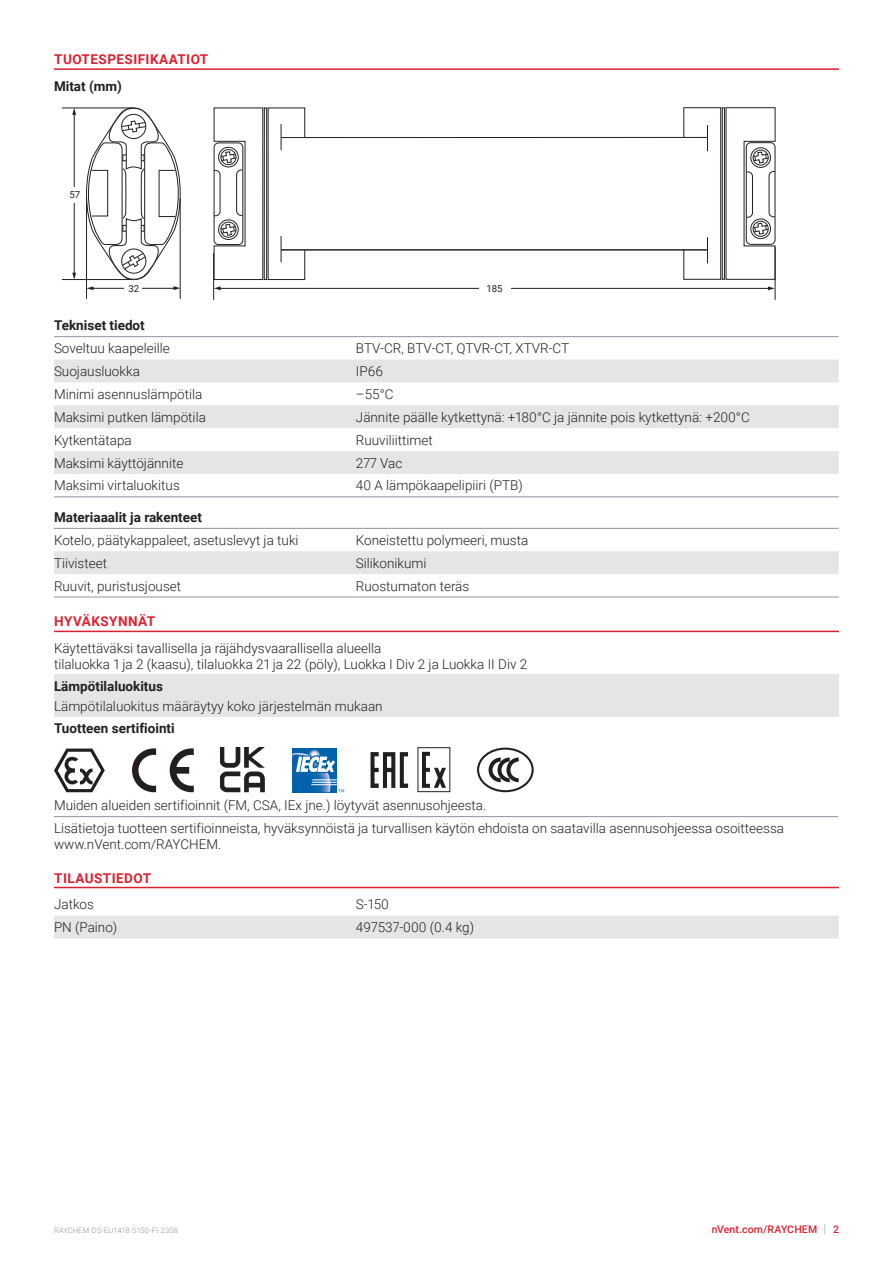
<style>
.page{position:relative;width:893px;height:1263px;background:#fff}
.page>*{position:absolute;margin:0;border:0;box-sizing:border-box;transform-origin:0 0}
.Table_Text{font:300 13.5px/15.8px "Roboto";color:#231f20}
.Bodytext_2{font:300 13.5px "Roboto";color:#231f20}
.Subhead_L-2{font:700 13.5px "Roboto";color:#231f20}
.Subhead{font:700 13.5px "Roboto";letter-spacing:.035em;color:#db2230}
.t1{font:500 10.5px "Roboto";letter-spacing:.015em;color:#db2230}
.t2{font:9.6px "Roboto";color:#231f20}
.t3{font:300 7.5px "Roboto";letter-spacing:.015em;color:#8f959e}
.s1{font-weight:300;font-size:12.6px;color:#8f959e}
</style>
<div class="page">
<hr style="left:54px;top:68px;width:785px;height:2px;background:#db2230">
<hr style="left:54px;top:631px;width:785px;height:1px;background:#db2230">
<hr style="left:54px;top:887px;width:785px;height:1px;background:#db2230">
<hr style="left:74px;top:114px;width:1px;height:160px;background:#231f20">
<div style="left:63px;top:187px;width:20px;height:15px;background:#fff"></div>
<hr style="left:86px;top:198px;width:1px;height:101px;background:#231f20">
<hr style="left:180px;top:198px;width:1px;height:101px;background:#231f20">
<svg style="left:86px;top:107px;width:95px;height:173px"></svg>
<hr style="left:213px;top:253px;width:1px;height:47px;background:#231f20">
<hr style="left:775px;top:247px;width:1px;height:53px;background:#231f20">
<hr style="left:281px;top:137px;width:426px;height:1px;background:#231f20">
<hr style="left:281px;top:249px;width:426px;height:1px;background:#231f20">
<hr style="left:62px;top:279px;width:70px;height:1px;background:#231f20">
<hr style="left:62px;top:108px;width:70px;height:1px;background:#231f20">
<hr style="left:91px;top:288px;width:87px;height:1px;background:#231f20">
<div style="left:125px;top:282px;width:17px;height:13px;background:#fff"></div>
<hr style="left:218px;top:288px;width:552px;height:1px;background:#231f20">
<div style="left:479px;top:278px;width:32px;height:21px;background:#fff"></div>
<svg style="left:213px;top:107px;width:93px;height:173px"></svg>
<div style="left:221px;top:149px;width:15px;height:16px;border:1px solid #231f20;border-radius:50%"></div>
<svg style="left:683px;top:107px;width:93px;height:173px"></svg>
<div style="left:753px;top:221px;width:15px;height:16px;border:1px solid #231f20;border-radius:50%"></div>
<svg style="left:72px;top:108px;width:4px;height:7px"></svg>
<svg style="left:72px;top:273px;width:4px;height:6px"></svg>
<svg style="left:87px;top:286px;width:6px;height:4px"></svg>
<svg style="left:173px;top:286px;width:7px;height:4px"></svg>
<svg style="left:214px;top:286px;width:7px;height:4px"></svg>
<svg style="left:768px;top:286px;width:7px;height:4px"></svg>
<div style="left:264px;top:107px;width:3px;height:173px;border:1px solid #231f20"></div>
<div style="left:722px;top:107px;width:3px;height:173px;border:1px solid #231f20"></div>
<svg style="left:54px;top:359px;width:785px;height:115px;fill:#e5e5e8"></svg>
<hr style="left:54px;top:496px;width:302px;height:1px;background:#8f959e">
<hr style="left:356px;top:496px;width:483px;height:1px;background:#8f959e">
<hr style="left:54px;top:336px;width:302px;height:1px;background:#8f959e">
<hr style="left:356px;top:336px;width:483px;height:1px;background:#8f959e">
<div style="left:54px;top:551px;width:785px;height:23px;background:#e5e5e8"></div>
<hr style="left:54px;top:597px;width:302px;height:1px;background:#8f959e">
<hr style="left:356px;top:597px;width:483px;height:1px;background:#8f959e">
<hr style="left:54px;top:528px;width:302px;height:1px;background:#8f959e">
<hr style="left:356px;top:528px;width:483px;height:1px;background:#8f959e">
<div style="left:54px;top:674px;width:784px;height:43px;background:#e5e5e8"></div>
<hr style="left:54px;top:816px;width:784px;height:1px;background:#8f959e">
<svg style="left:54px;top:748px;width:51px;height:44px"></svg>
<svg style="left:132px;top:748px;width:24px;height:44px"></svg>
<svg style="left:170px;top:748px;width:24px;height:44px"></svg>
<svg style="left:220px;top:747px;width:45px;height:45px"></svg>
<div style="left:293px;top:748px;width:44px;height:44px;background:#0161aa"></div>
<svg style="left:292px;top:749px;width:52px;height:43px"></svg>
<svg style="left:371px;top:752px;width:37px;height:36px"></svg>
<svg style="left:422px;top:752px;width:24px;height:36px"></svg>
<div style="left:418px;top:747px;width:32px;height:45px;border:1px solid #231f20"></div>
<svg style="left:477px;top:747px;width:57px;height:45px"></svg>
<div style="left:54px;top:916px;width:785px;height:22px;background:#e5e5e8"></div>
<p class="Subhead" style="left:54px;top:50px;width:156px">TUOTESPESIFIKAATIOT</p>
<p class="Subhead_L-2" style="left:54px;top:76px;width:70px">Mitat (mm)</p>
<p class="t2" style="left:70px;top:188px;width:12px">57</p>
<p class="t2" style="left:128px;top:281px;width:12px">32</p>
<p class="t2" style="left:486px;top:282px;width:18px">185</p>
<p class="Subhead_L-2" style="left:54px;top:316px;width:92px">Tekniset tiedot</p>
<p class="Bodytext_2" style="left:54px;top:339px;width:117px">Soveltuu kaapeleille</p>
<p class="Bodytext_2" style="left:356px;top:339px;width:215px">BTV-CR, BTV-CT, QTVR-CT, XTVR-CT</p>
<p class="Bodytext_2" style="left:54px;top:362px;width:87px">Suojausluokka</p>
<p class="Bodytext_2" style="left:356px;top:362px;width:29px">IP66</p>
<p class="Bodytext_2" style="left:54px;top:385px;width:150px">Minimi asennuslämpötila</p>
<p class="Bodytext_2" style="left:356px;top:385px;width:39px">–55°C</p>
<p class="Bodytext_2" style="left:54px;top:408px;width:153px">Maksimi putken lämpötila</p>
<p class="Bodytext_2" style="left:356px;top:408px;width:395px">Jännite päälle kytkettynä: +180°C ja jännite pois kytkettynä: +200°C</p>
<p class="Bodytext_2" style="left:54px;top:430px;width:79px">Kytkentätapa</p>
<p class="Bodytext_2" style="left:356px;top:430px;width:78px">Ruuviliittimet</p>
<p class="Table_Text" style="left:54px;top:454px;width:131px">Maksimi käyttöjännite</p>
<p class="Table_Text" style="left:356px;top:454px;width:48px">277 Vac</p>
<p class="Table_Text" style="left:54px;top:477px;width:127px">Maksimi virtaluokitus</p>
<p class="Table_Text" style="left:356px;top:477px;width:168px">40 A lämpökaapelipiiri (PTB)</p>
<p class="Subhead_L-2" style="left:54px;top:508px;width:149px">Materiaaalit ja rakenteet</p>
<p class="Bodytext_2" style="left:54px;top:531px;width:246px">Kotelo, päätykappaleet, asetuslevyt ja tuki</p>
<p class="Bodytext_2" style="left:356px;top:531px;width:174px">Koneistettu polymeeri, musta</p>
<p class="Bodytext_2" style="left:54px;top:553px;width:55px">Tiivisteet</p>
<p class="Bodytext_2" style="left:356px;top:553px;width:72px">Silikonikumi</p>
<p class="Table_Text" style="left:54px;top:577px;width:129px">Ruuvit, puristusjouset</p>
<p class="Table_Text" style="left:356px;top:577px;width:115px">Ruostumaton teräs</p>
<p class="Subhead" style="left:54px;top:612px;width:103px">HYVÄKSYNNÄT</p>
<p class="Table_Text" style="left:54px;top:640px;width:329px">Käytettäväksi tavallisella ja räjähdysvaarallisella alueella</p>
<p class="Table_Text" style="left:54px;top:655px;width:475px">tilaluokka 1 ja 2 (kaasu), tilaluokka 21 ja 22 (pöly), Luokka I Div 2 ja Luokka II Div 2</p>
<p class="Subhead_L-2" style="left:54px;top:676px;width:111px">Lämpötilaluokitus</p>
<p class="Table_Text" style="left:54px;top:697px;width:330px">Lämpötilaluokitus määräytyy koko järjestelmän mukaan</p>
<p class="Subhead_L-2" style="left:54px;top:719px;width:122px">Tuotteen sertifiointi</p>
<p class="Bodytext_2" style="left:54px;top:796px;width:434px">Muiden alueiden sertifioinnit (FM, CSA, IEx jne.) löytyvät asennusohjeesta.</p>
<p class="Table_Text" style="left:54px;top:820px;width:732px">Lisätietoja tuotteen sertifioinneista, hyväksynnöistä ja turvallisen käytön ehdoista on saatavilla asennusohjeessa osoitteessa www.nVent.com/RAYCHEM.</p>
<p class="Subhead" style="left:54px;top:868px;width:98px">TILAUSTIEDOT</p>
<p class="Bodytext_2" style="left:54px;top:895px;width:42px">Jatkos</p>
<p class="Bodytext_2" style="left:356px;top:895px;width:34px">S-150</p>
<p class="Bodytext_2" style="left:54px;top:918px;width:65px">PN (Paino)</p>
<p class="Bodytext_2" style="left:356px;top:918px;width:120px">497537-000 (0.4 kg)</p>
<p class="t3" style="left:54px;top:1225px;width:125px">RAYCHEM-DS-EU1418-S150-FI-2308</p>
<p class="t1" style="left:712px;top:1222px;width:129px">nVent.com/RAYCHEM <span class="s1">|</span> 2</p>
</div>
